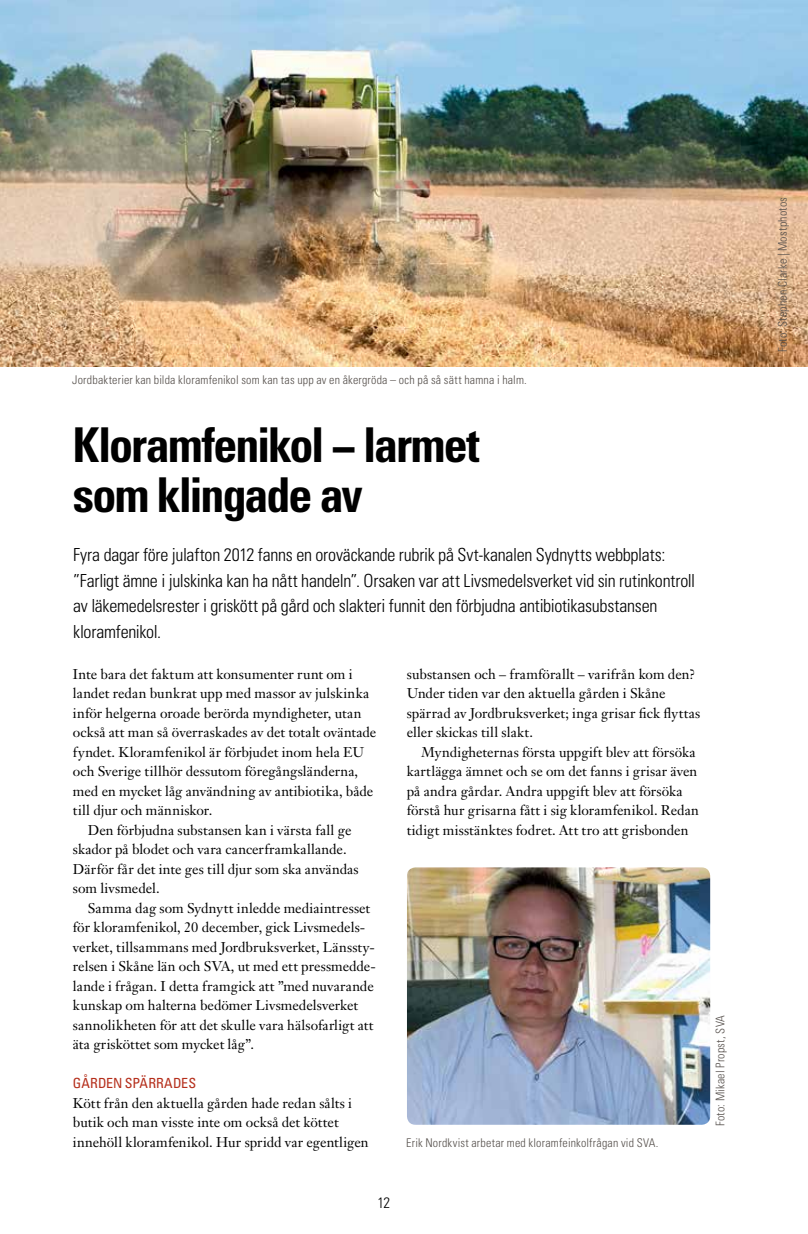
<style>
.page{position:relative;width:808px;height:1234px;background:#fff}
.page>*{position:absolute;margin:0;border:0;box-sizing:border-box;transform-origin:0 0}
.t1{font:700 condensed 48px/49.5px "Univers LT Std";letter-spacing:-.04em;color:#000}
.t2{font:300 condensed 18px/25.5px "Univers LT Std";letter-spacing:-.01em;color:#000}
.t3{font:300 condensed 15px "Univers LT Std";color:#000}
.t4{font:13.95px/19.5px "Janson Text LT Std";letter-spacing:.005em;color:#000}
.t5{font:condensed 13.95px "Univers LT Std";color:#b52f1c}
.t6{font:300 condensed 12px "Univers LT Std";letter-spacing:.015em;color:#57514d}
</style>
<div class="page">
<img style="left:407px;top:867px;width:303px;height:257px">
<img style="left:0;top:0;width:808px;height:366px">
<p class="t6" style="left:72px;top:372px;width:456px">Jordbakterier kan bilda kloramfenikol som kan tas upp av en åkergröda – och på så sätt hamna i halm.</p>
<h1 class="t1" style="left:73px;top:420px;width:408px">Kloramfenikol − larmet som klingade av</h1>
<p class="t2" style="left:73px;top:542px;width:624px">Fyra dagar före julafton 2012 fanns en oroväckande rubrik på Svt-kanalen Sydnytts webbplats: ”Farligt ämne i julskinka kan ha nått handeln”. Orsaken var att Livsmedelsverket vid sin rutinkontroll av läkemedelsrester i griskött på gård och slakteri funnit den förbjudna antibiotikasubstansen kloramfenikol.</p>
<p class="t4" style="left:407px;top:663px;width:295px">substansen och – framförallt – varifrån kom den?<br>Under tiden var den aktuella gården i Skåne spärrad av Jordbruksverket; inga grisar fick flyttas eller skickas till slakt.</p>
<p class="t4" style="left:407px;top:741px;width:294px;text-indent:15px">Myndigheternas första uppgift blev att försöka kartlägga ämnet och se om det fanns i grisar även på andra gårdar. Andra uppgift blev att försöka förstå hur grisarna fått i sig kloramfenikol. Redan tidigt misstänktes fodret. Att tro att grisbonden</p>
<p class="t4" style="left:73px;top:663px;width:281px">Inte bara det faktum att konsumenter runt om i</p>
<p class="t4" style="left:73px;top:683px;width:298px">landet redan bunkrat upp med massor av julskinka</p>
<p class="t4" style="left:73px;top:702px;width:290px">inför helgerna oroade berörda myndigheter, utan</p>
<p class="t4" style="left:73px;top:722px;width:305px">också att man så överraskades av det totalt oväntade</p>
<p class="t4" style="left:73px;top:741px;width:293px">fyndet. Kloramfenikol är förbjudet inom hela EU</p>
<p class="t4" style="left:73px;top:761px;width:287px">och Sverige tillhör dessutom föregångsländerna,</p>
<p class="t4" style="left:73px;top:780px;width:302px">med en mycket låg användning av antibiotika, både</p>
<p class="t4" style="left:73px;top:800px;width:141px">till djur och människor.</p>
<p class="t4" style="left:88px;top:819px;width:265px">Den förbjudna substansen kan i värsta fall ge</p>
<p class="t4" style="left:73px;top:839px;width:275px">skador på blodet och vara cancerframkallande.</p>
<p class="t4" style="left:73px;top:858px;width:287px">Därför får det inte ges till djur som ska användas</p>
<p class="t4" style="left:73px;top:878px;width:88px">som livsmedel.</p>
<p class="t4" style="left:88px;top:897px;width:284px">Samma dag som Sydnytt inledde mediaintresset</p>
<p class="t4" style="left:73px;top:917px;width:294px">för kloramfenikol, 20 december, gick Livsmedels-</p>
<p class="t4" style="left:73px;top:936px;width:303px">verket, tillsammans med Jordbruksverket, Länssty-</p>
<p class="t4" style="left:73px;top:956px;width:305px">relsen i Skåne län och SVA, ut med ett pressmedde-</p>
<p class="t4" style="left:73px;top:975px;width:302px">lande i frågan. I detta framgick att ”med nuvarande</p>
<p class="t4" style="left:73px;top:995px;width:287px">kunskap om halterna bedömer Livsmedelsverket</p>
<p class="t4" style="left:73px;top:1014px;width:302px">sannolikheten för att det skulle vara hälsofarligt att</p>
<p class="t4" style="left:73px;top:1034px;width:183px">äta grisköttet som mycket låg”.</p>
<p class="t5" style="left:73px;top:1074px;width:61px">GÅRDEN SPÄRRAD</p>
<p class="t5" style="left:181px;top:1074px;width:15px">ES</p>
<p class="t4" style="left:73px;top:1092px;width:297px">Kött från den aktuella gården hade redan sålts i butik och man visste inte om också det köttet innehöll kloramfenikol. Hur spridd var egentligen</p>
<p class="t6" style="left:406px;top:1135px;width:254px">Erik Nordkvist arbetar med kloramfeinkolfrågan vid SVA.</p>
<p class="t6" style="left:713px;top:1125px;width:113px;rotate:-90deg">Foto: Mikael Propst, SVA</p>
<p class="t3" style="left:377px;top:1193px;width:14px">12</p>
<p class="t6" style="left:775px;top:352px;width:157px;rotate:-90deg">Foto: Stephen Clarke | Mostphotos</p>
</div>
